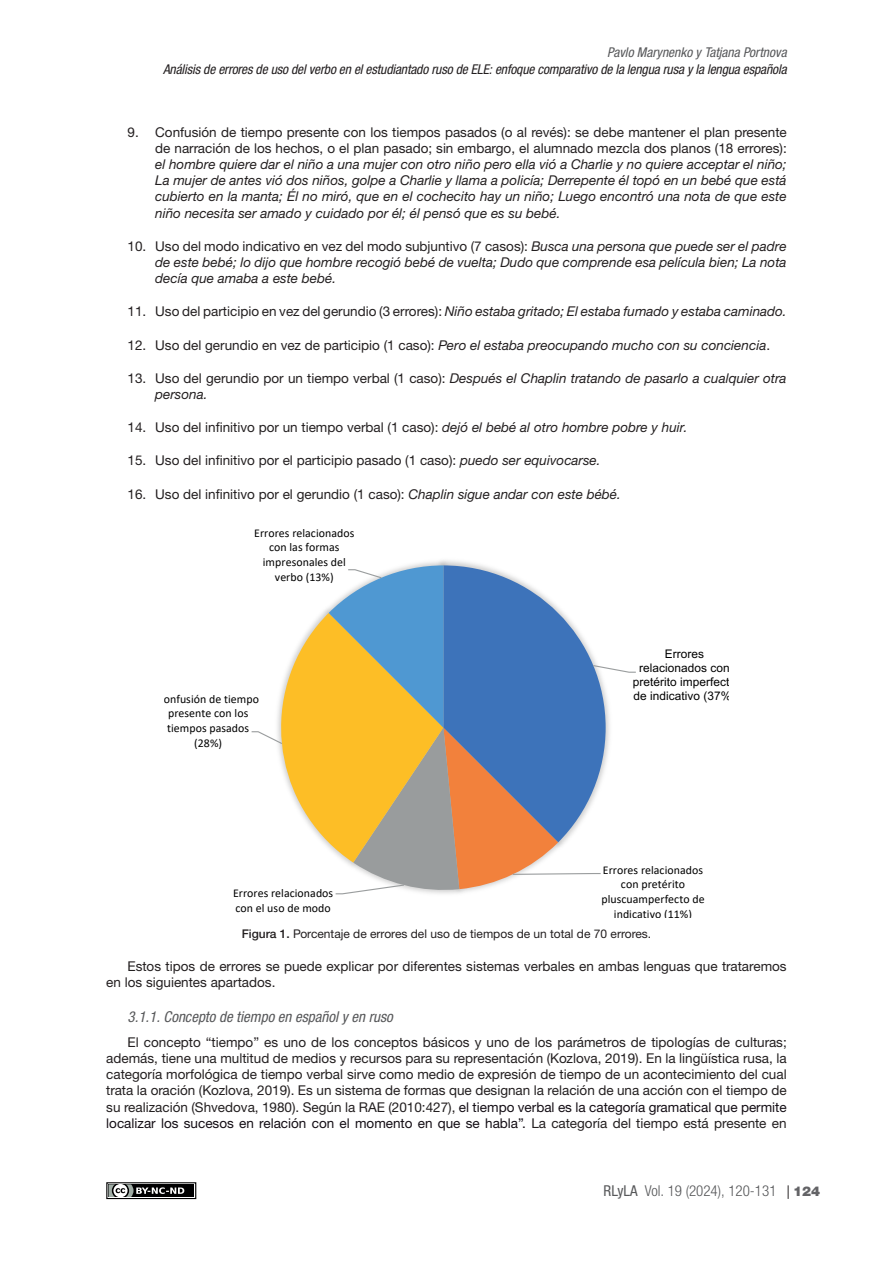
<style>
.page{position:relative;width:893px;height:1263px;background:#fff}
.page>*{position:absolute;margin:0;border:0;box-sizing:border-box;transform-origin:0 0}
.t1{font:italic condensed 15px "Helvetica Neue LTW1 G";color:#57585a}
.t2{font:300 condensed 15px "Helvetica Neue LTW1 G";color:#57585a}
.t3{font:13.5px/16.2px "Helvetica Neue LTW1 G";color:#231f20;text-align:right}
.t4{font:italic 13.5px/16.2px "Helvetica Neue LTW1 G";color:#231f20;text-align:justify}
.t5{font:italic condensed 13.5px "Helvetica Neue LTW1 G";letter-spacing:-.01em;color:#231f20}
.t6{font:italic condensed 13.5px "Helvetica Neue LTW1 G";color:#57585a}
.t7{font:12px "Helvetica Neue LTW1 G";color:#231f20}
.t8{font:11.85px/14.7px "Calibri";letter-spacing:.005em;color:#000001;text-align:center}
.t9{font:11.85px/13.8px "Arial";letter-spacing:.005em;color:#000001;text-align:center}
.s1{font-style:normal}
.s2{font-style:italic}
.s3{font-weight:500}
.s4{color:#140e15}
.s5{font-weight:400}
.s6{font-weight:400;font-stretch:normal;font-size:13.5px;color:#231f20}
.s7{font-weight:900;font-stretch:normal;font-size:13.5px;color:#636366}
</style>
<div class="page">
<svg style="left:251px;top:560px;width:385px;height:335px"></svg>
<svg style="left:108px;top:1184px;width:1px;height:13px"></svg>
<div style="left:106px;top:1182px;width:90px;height:17px;border:1px solid #000001"></div>
<div style="left:109px;top:1184px;width:85px;height:13px;background:#000001"></div>
<svg style="left:109px;top:1184px;width:75px;height:13px"></svg>
<p class="t6" style="left:607px;top:45px;width:181px">Pavlo Marynenko y Tatjana Portnova</p>
<p class="t5" style="left:163px;top:61px;width:625px">Análisis de errores de uso del verbo en el estudiantado ruso de ELE: enfoque comparativo de la lengua rusa y la lengua española</p>
<p class="t3" style="left:128px;top:123px;width:661px">9. Confusión de tiempo presente con los tiempos pasados (o al revés): se debe mantener el plan presente de narración de los hechos, o el plan pasado; sin embargo, el alumnado mezcla dos planos (18 errores):</p>
<p class="t4" style="left:155px;top:156px;width:633px">el hombre quiere dar el niño a una mujer con otro niño pero ella vió a Charlie y no quiere acceptar el niño; La mujer de antes vió dos niños, golpe a Charlie y llama a policía; Derrepente él topó en un bebé que está cubierto en la manta; Él no miró, que en el cochecito hay un niño; Luego encontró una nota de que este niño necesita ser amado y cuidado por él; él pensó que es su bebé.</p>
<p class="t4" style="left:155px;top:238px;width:633px;text-indent:-28px"><span class="s1">10. Uso del modo indicativo en vez del modo subjuntivo (7 casos):</span> Busca una persona que puede ser el padre de este bebé; lo dijo que hombre recogió bebé de vuelta; Dudo que comprende esa película bien; La nota decía que amaba a este bebé.</p>
<p class="t4" style="left:128px;top:303px;width:661px"><span class="s1">11. Uso del participio en vez del gerundio (3 errores):</span> Niño estaba gritado; El estaba fumado y estaba caminado.</p>
<p class="t3" style="left:128px;top:337px;width:644px">12. Uso del gerundio en vez de participio (1 caso): <span class="s2">Pero el estaba preocupando mucho con su conciencia</span>.</p>
<p class="t4" style="left:155px;top:370px;width:633px;text-indent:-28px"><span class="s1">13. Uso del gerundio por un tiempo verbal (1 caso):</span> Después el Chaplin tratando de pasarlo a cualquier otra persona.</p>
<p class="t3" style="left:128px;top:419px;width:561px">14. Uso del infinitivo por un tiempo verbal (1 caso): <span class="s2">dejó el bebé al otro hombre pobre y huir.</span></p>
<p class="t3" style="left:128px;top:452px;width:474px">15. Uso del infinitivo por el participio pasado (1 caso): <span class="s2">puedo ser equivocarse.</span></p>
<p class="t3" style="left:128px;top:486px;width:495px">16. Uso del infinitivo por el gerundio (1 caso): <span class="s2">Chaplin sigue andar con este bébé.</span></p>
<p class="t8" style="left:254px;top:525px;width:102px">Errores relacionados con las formas impresonales del verbo (13%)</p>
<p class="t8" style="left:157px;top:691px;width:103px">Confusión de tiempo presente con los tiempos pasados (28%)</p>
<p class="t8" style="left:233px;top:886px;width:102px;text-align:left">Errores relacionados con el uso de modo</p>
<p class="t9" style="left:633px;top:647px;width:105px">Errores relacionados con pretérito imperfecto de indicativo (37%)</p>
<p class="t8" style="left:601px;top:862px;width:105px">Errores relacionados con pretérito pluscuamperfecto de indicativo (11%)</p>
<p class="t7" style="left:242px;top:926px;width:411px"><span class="s3">Figura 1.</span> Porcentaje de errores del uso de tiempos de un total de 70 errores.</p>
<p class="t3" style="left:106px;top:958px;width:682px;text-align:left;text-indent:21px">Estos tipos de errores se puede explicar por diferentes sistemas verbales en ambas lenguas que trataremos en los siguientes apartados.</p>
<p class="t1" style="left:128px;top:1008px;width:267px">3.1.1. Concepto de tiempo en español y en ruso</p>
<p class="t3" style="left:106px;top:1034px;width:682px;text-align:justify;text-indent:21px">El concepto “tiempo” es uno de los conceptos básicos y uno de los parámetros de tipologías de culturas; además, tiene una multitud de medios y recursos para su representación (Kozlova, 2019). En la lingüística rusa, la categoría morfológica de tiempo verbal sirve como medio de expresión de tiempo de un acontecimiento del cual trata la oración (Kozlova, 2019). Es un sistema de formas que designan la relación de una acción con el tiempo de su realización (Shvedova, 1980). Según la RAE (2010:427), <span class="s4">el tiempo verbal es la categoría gramatical que permite localizar los sucesos en relación con el momento en que se habla”.</span> La categoría del tiempo está presente en</p>
<p class="t2" style="left:604px;top:1182px;width:218px"><span class="s5">RLyLA</span> Vol. 19 (2024), 120-131 <span class="s6">|</span> <span class="s7">124</span></p>
</div>
